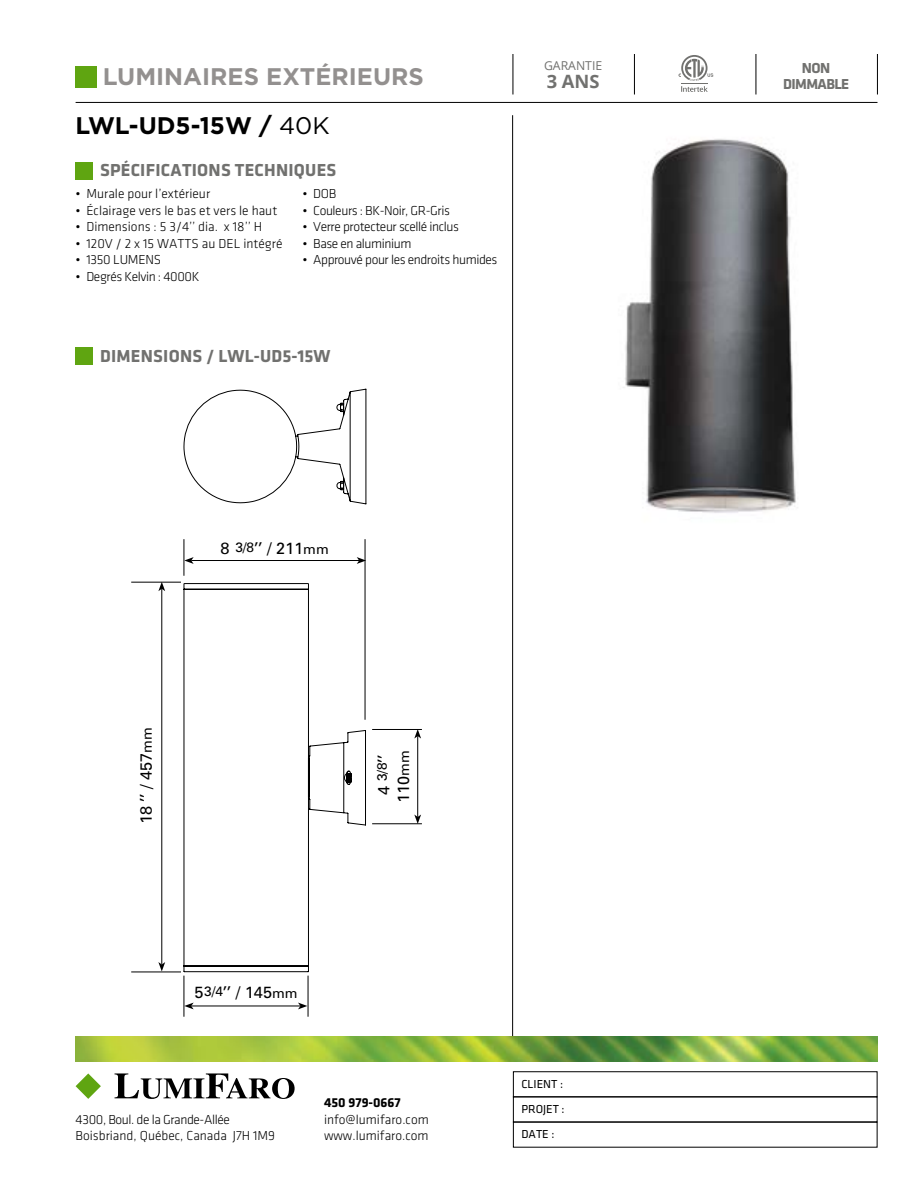
<style>
.page{position:relative;width:918px;height:1188px;background:#fff}
.page>*{position:absolute;margin:0;border:0;box-sizing:border-box;transform-origin:0 0}
.t1{font:700 24px "Gotham";color:#93908f}
.t2{font:700 24px "Gotham";color:#000}
.t3{font:700 18.3px "Open Sans";color:#71716f}
.t4{font:700 18px "Klavika";letter-spacing:.015em;color:#71716f}
.t5{font:16.2px/19.5px "Univers";color:#000;text-align:center}
.t6{font:700 15px/15.8px "Klavika";letter-spacing:-.04em;color:#71716f;text-align:center}
.t7{font:300 13.5px/16.2px "Klavika";color:#000}
.t8{font:300 13.5px "Klavika";letter-spacing:-.02em;color:#000}
.t9{font:700 13.5px "Klavika";color:#000}
.t10{font:12.3px "Open Sans";color:#71716f}
.t11{font:12px/25.2px "Klavika Regular OSTF";color:#000}
.s1{font-weight:400}
.s2{font-size:13.5px}
</style>
<div class="page">
<img style="left:623px;top:139px;width:173px;height:374px">
<hr style="left:76px;top:102px;width:801px;height:1px;background:#000">
<div style="left:76px;top:66px;width:21px;height:21px;background:#5fa511"></div>
<hr style="left:512px;top:115px;width:1px;height:922px;background:#000">
<div style="left:76px;top:162px;width:17px;height:17px;background:#5fa511"></div>
<div style="left:76px;top:347px;width:17px;height:18px;background:#5fa511"></div>
<svg style="left:183px;top:583px;width:183px;height:390px"></svg>
<svg style="left:344px;top:772px;width:8px;height:11px"></svg>
<svg style="left:183px;top:388px;width:184px;height:117px"></svg>
<hr style="left:365px;top:539px;width:1px;height:181px;background:#000">
<hr style="left:184px;top:539px;width:1px;height:37px;background:#000">
<hr style="left:191px;top:560px;width:168px;height:1px;background:#000">
<svg style="left:357px;top:557px;width:9px;height:7px"></svg>
<svg style="left:184px;top:557px;width:10px;height:7px"></svg>
<hr style="left:372px;top:729px;width:50px;height:1px;background:#000">
<hr style="left:372px;top:823px;width:50px;height:1px;background:#000">
<hr style="left:417px;top:736px;width:1px;height:81px;background:#000">
<svg style="left:414px;top:730px;width:7px;height:9px"></svg>
<svg style="left:414px;top:815px;width:7px;height:9px"></svg>
<hr style="left:308px;top:976px;width:1px;height:41px;background:#000">
<hr style="left:184px;top:976px;width:1px;height:41px;background:#000">
<hr style="left:191px;top:1006px;width:109px;height:1px;background:#000">
<svg style="left:298px;top:1003px;width:9px;height:6px"></svg>
<svg style="left:184px;top:1003px;width:10px;height:6px"></svg>
<hr style="left:131px;top:582px;width:50px;height:1px;background:#000">
<hr style="left:131px;top:972px;width:50px;height:1px;background:#000">
<hr style="left:161px;top:589px;width:1px;height:375px;background:#000">
<svg style="left:158px;top:582px;width:7px;height:9px"></svg>
<svg style="left:158px;top:962px;width:7px;height:9px"></svg>
<svg style="left:679px;top:55px;width:34px;height:37px"></svg>
<hr style="left:513px;top:54px;width:1px;height:40px;background:#000">
<hr style="left:634px;top:54px;width:1px;height:40px;background:#000">
<hr style="left:756px;top:54px;width:1px;height:40px;background:#000">
<hr style="left:877px;top:54px;width:1px;height:40px;background:#000">
<img style="left:76px;top:1037px;width:802px;height:25px">
<svg style="left:115px;top:1073px;width:180px;height:26px"></svg>
<svg style="left:76px;top:1073px;width:25px;height:26px"></svg>
<div style="left:513px;top:1071px;width:365px;height:26px;border:1px solid #000"></div>
<div style="left:513px;top:1122px;width:365px;height:26px;border:1px solid #000"></div>
<h1 class="t1" style="left:103px;top:60px;width:323px">LUMINAIRES EXTÉRIEURS</h1>
<h1 class="t2" style="left:76px;top:110px;width:255px">LWL-UD5-15W / <span class="s1">40K</span></h1>
<h3 class="t4" style="left:100px;top:160px;width:238px">SPÉCIFICATIONS TECHNIQUES</h3>
<p class="t7" style="left:76px;top:186px;width:136px">• Murale pour l’extérieur</p>
<p class="t7" style="left:76px;top:202px;width:203px">• Éclairage vers le bas et vers le haut</p>
<p class="t7" style="left:76px;top:219px;width:188px">• Dimensions : 5 3/4’’ dia. x 18’’ H</p>
<p class="t7" style="left:76px;top:235px;width:208px">• 120V / 2 x 15 WATTS au DEL intégré</p>
<p class="t8" style="left:76px;top:253px;width:87px">• 1350 LUMENS</p>
<p class="t8" style="left:76px;top:269px;width:125px">• Degrés Kelvin : 4000K</p>
<p class="t8" style="left:302px;top:187px;width:35px">• DOB</p>
<p class="t8" style="left:302px;top:203px;width:149px">• Couleurs : BK-Noir, GR-Gris</p>
<p class="t8" style="left:302px;top:220px;width:158px">• Verre protecteur scellé inclus</p>
<p class="t8" style="left:302px;top:236px;width:111px">• Base en aluminium</p>
<p class="t8" style="left:302px;top:253px;width:197px">• Approuvé pour les endroits humides</p>
<h3 class="t4" style="left:100px;top:346px;width:232px">DIMENSIONS / LWL-UD5-15W</h3>
<p class="t10" style="left:544px;top:57px;width:60px">GARANTIE</p>
<h2 class="t3" style="left:547px;top:69px;width:54px">3 ANS</h2>
<p class="t5" style="left:221px;top:539px;width:110px">8 <sup>3/8</sup>’’ / 211<span class="s2">mm</span></p>
<p class="t5" style="left:136px;top:824px;width:99px;rotate:-90deg">18 ’’ / 457<span class="s2">mm</span></p>
<p class="t5" style="left:194px;top:983px;width:105px">5<sup>3/4</sup>’’ / 145<span class="s2">mm</span></p>
<p class="t5" style="left:374px;top:803px;width:54px;rotate:-90deg">4 <sup>3/8</sup>’’<br>110<span class="s2">mm</span></p>
<p class="t7" style="left:76px;top:1111px;width:201px">4300, Boul. de la Grande-Allée<br>Boisbriand, Québec, Canada J7H 1M9</p>
<p class="t9" style="left:324px;top:1096px;width:78px">450 979-0667</p>
<p class="t7" style="left:324px;top:1111px;width:106px">info@lumifaro.com www.lumifaro.com</p>
<p class="t11" style="left:521px;top:1071px;width:45px">CLIENT :<br>PROJET :<br>DATE :</p>
<p class="t6" style="left:783px;top:60px;width:68px">NON<br>DIMMABLE</p>
</div>
